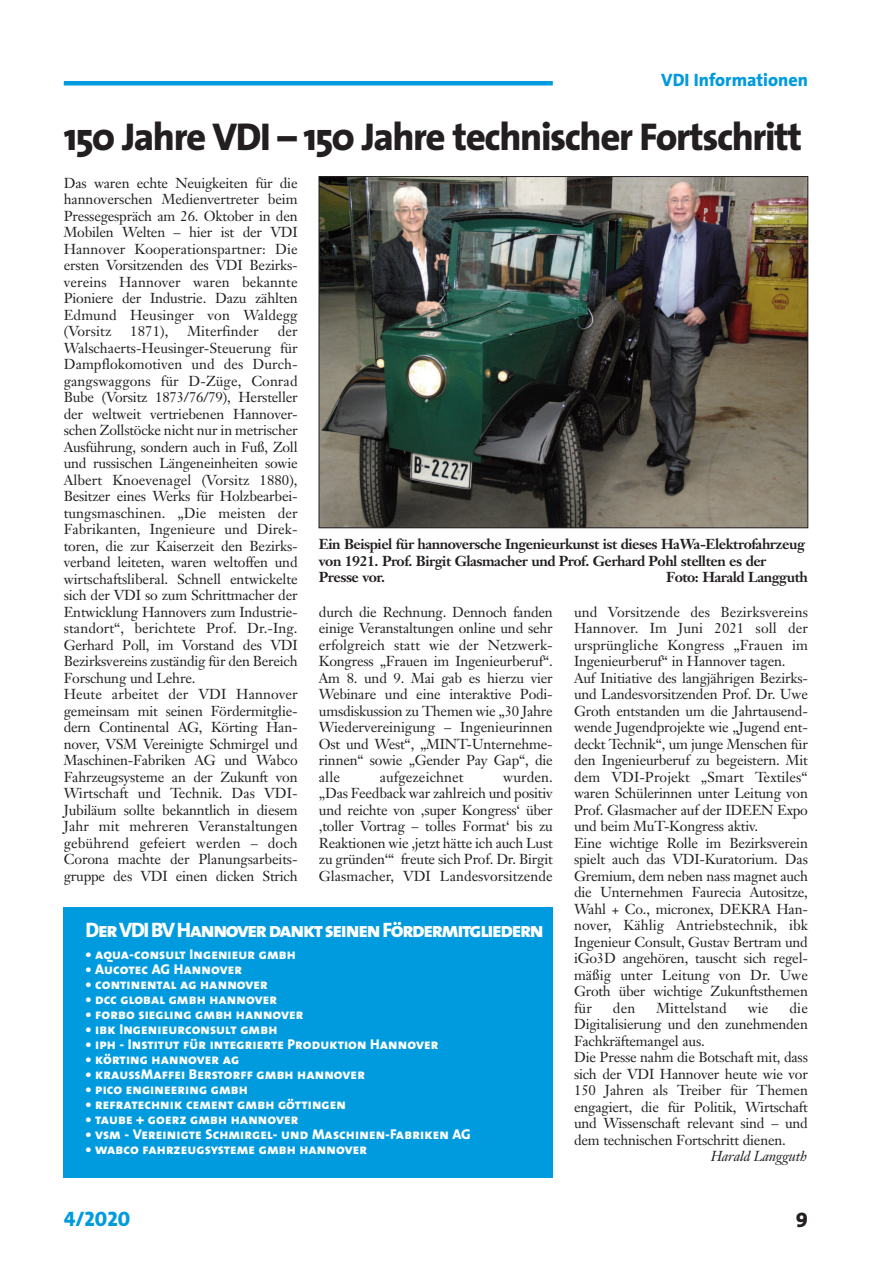
<style>
.page{position:relative;width:893px;height:1263px;background:#fff}
.page>*{position:absolute;margin:0;border:0;box-sizing:border-box;transform-origin:0 0}
.t1{font:800 39px "The Sans";letter-spacing:-.035em;color:#231f20}
.t2{font:21px "The Sans Extra Bold Caps";letter-spacing:-.065em;color:#fff}
.t3{font:21px "The Sans Extra Bold Caps";color:#009bde}
.t4{font:21px "The Sans Extra Bold Caps";color:#231f20}
.t5{font:800 18px "The Sans";color:#009bde}
.t6{font:14.25px/16.5px "Janson Text";letter-spacing:-.015em;color:#231f20;text-align:justify}
.t7{font:14.25px "The Sans Extra Bold Caps";letter-spacing:.005em;color:#fff}
.t8{font:700 14.25px/16.5px "Janson Text";letter-spacing:-.035em;color:#231f20}
.t9{font:14.25px "Janson Text";letter-spacing:.005em;color:#231f20}
.t10{font:italic 14.25px "Janson Text";letter-spacing:-.015em;color:#231f20}
</style>
<div class="page">
<div style="left:64px;top:81px;width:489px;height:5px;background:#009bde"></div>
<div style="left:64px;top:908px;width:489px;height:270px;background:#009bde"></div>
<img style="left:321px;top:178px;width:485px;height:348px">
<p class="t5" style="left:661px;top:72px;width:148px">VDI Informationen</p>
<h1 class="t1" style="left:64px;top:121px;width:740px">150 Jahre VDI – 150 Jahre technischer Fortschritt</h1>
<p class="t6" style="left:64px;top:176px;width:235px">Das waren echte Neuigkeiten für die hannoverschen Medienvertreter beim Pressegespräch am 26. Oktober in den Mobilen Welten – hier ist der VDI Hannover Kooperationspartner: Die ersten Vorsitzenden des VDI Bezirks&shy;vereins Hannover waren bekannte Pioniere der Industrie. Dazu zählten Edmund Heusinger von Waldegg (Vorsitz</p>
<p class="t6" style="left:64px;top:324px;width:235px;text-align:left;text-indent:214px">der Walschaerts-Heusinger-Steuerung für Dampflokomotiven und des Durch&shy;gangswaggons für D-Züge, Conrad Bube (Vorsitz 1873/76/79), Hersteller der weltweit vertriebenen Hannover&shy;schen Zollstöcke nicht nur in metrischer Ausführung, sondern auch in Fuß, Zoll und russischen Längeneinheiten sowie Albert Knoevenagel (Vorsitz 1880), Besitzer eines Werks für Holzbearbei&shy;tungsmaschinen. „Die meisten der Fabrikanten, Ingenieure und Direk&shy;toren, die zur Kaiserzeit den Bezirks&shy;verband leiteten, waren weltoffen und wirtschaftsliberal. Schnell entwickelte sich der VDI so zum Schrittmacher der Entwicklung Hannovers zum Industrie&shy;standort“, berichtete Prof. Dr.-Ing.<br>Gerhard Poll, im Vorstand des VDI Bezirksvereins zuständig für den Bereich Forschung und Lehre.<br>Heute arbeitet der VDI Hannover gemeinsam mit seinen Fördermitglie&shy;dern Continental AG, Körting Han&shy;nover, VSM Vereinigte Schmirgel und Maschinen-Fabriken AG und Wabco Fahrzeugsysteme an der Zukunft von Wirtschaft und Technik. Das VDI-Jubiläum sollte bekanntlich in diesem Jahr mit mehreren Veranstaltungen gebührend gefeiert werden – doch Corona machte der Planungsarbeits&shy;gruppe des VDI einen dicken Strich</p>
<p class="t6" style="left:130px;top:324px;width:40px">1871),</p>
<p class="t9" style="left:187px;top:325px;width:73px">Miterfinder</p>
<p class="t8" style="left:319px;top:538px;width:488px">Ein Beispiel für hannoversche Ingenieurkunst ist dieses HaWa-Elektrofahrzeug von 1921. Prof. Birgit Glasmacher und Prof. Gerhard Pohl stellten es der<br>Presse vor.</p>
<p class="t8" style="left:666px;top:571px;width:143px">Foto: Harald Langguth</p>
<p class="t6" style="left:574px;top:605px;width:235px;text-align:left">und Vorsitzende des Bezirksvereins Hannover. Im Juni 2021 soll der ursprüngliche Kongress „Frauen im Ingenieurberuf“ in Hannover tagen.<br>Auf Initiative des langjährigen Bezirks&shy;und Landesvorsitzenden Prof. Dr. Uwe Groth entstanden um die Jahrtausend&shy;wende Jugendprojekte wie „Jugend ent&shy;deckt Technik“, um junge Menschen für den Ingenieurberuf zu begeistern. Mit dem VDI-Projekt „Smart Textiles“ waren Schülerinnen unter Leitung von Prof. Glasmacher auf der IDEEN Expo und beim MuT-Kongress aktiv.<br>Eine wichtige Rolle im Bezirksverein spielt auch das VDI-Kuratorium. Das Gremium, dem neben nass magnet auch die Unternehmen Faurecia Autositze, Wahl + Co., micronex, DEKRA Han&shy;nover, Kählig Antriebstechnik, ibk Ingenieur Consult, Gustav Bertram und iGo3D angehören, tauscht sich regel&shy;mäßig unter Leitung von Dr. Uwe Groth über wichtige Zukunftsthemen für</p>
<p class="t6" style="left:319px;top:605px;width:235px">durch die Rechnung. Dennoch fanden einige Veranstaltungen online und sehr erfolgreich statt wie der Netzwerk-Kongress „Frauen im Ingenieurberuf“.<br>Am 8. und 9. Mai gab es hierzu vier Webinare und eine interaktive Podi&shy;umsdiskussion zu Themen wie „30 Jahre Wiedervereinigung – Ingenieurinnen Ost und West“, „MINT-Unternehme&shy;rinnen“ sowie „Gender Pay Gap“, die alle</p>
<p class="t6" style="left:319px;top:770px;width:235px;text-indent:184px">wurden. „Das Feedback war zahlreich und positiv und reichte von ‚super Kongress‘ über ‚toller Vortrag – tolles Format‘ bis zu Reaktionen wie ‚jetzt hätte ich auch Lust zu gründen‘“ freute sich Prof. Dr. Birgit Glasmacher, VDI Landesvorsitzende</p>
<p class="t9" style="left:380px;top:771px;width:85px">aufgezeichnet</p>
<h2 class="t2" style="left:86px;top:922px;width:460px">DerVDIBVHannoverdanktseinenFördermitgliedern</h2>
<p class="t7" style="left:86px;top:949px;width:212px">• aqua-consult Ingenieur gmbh</p>
<p class="t7" style="left:86px;top:964px;width:158px">• Aucotec AG Hannover</p>
<p class="t7" style="left:86px;top:979px;width:184px">• continental ag hannover</p>
<p class="t7" style="left:86px;top:994px;width:193px">• dcc global gmbh hannover</p>
<p class="t7" style="left:86px;top:1009px;width:220px">• forbo siegling gmbh hannover</p>
<p class="t7" style="left:86px;top:1024px;width:193px">• ibk Ingenieurconsult gmbh</p>
<p class="t7" style="left:86px;top:1039px;width:354px">• iph - Institut für integrierte Produktion Hannover</p>
<p class="t7" style="left:86px;top:1054px;width:155px">• körting hannover ag</p>
<p class="t7" style="left:86px;top:1069px;width:281px">• kraussMaffei Berstorff gmbh hannover</p>
<p class="t7" style="left:86px;top:1084px;width:164px">• pico engineering gmbh</p>
<p class="t7" style="left:86px;top:1099px;width:262px">• refratechnik cement gmbh göttingen</p>
<p class="t7" style="left:86px;top:1114px;width:214px">• taube + goerz gmbh hannover</p>
<p class="t7" style="left:86px;top:1129px;width:387px">• vsm - Vereinigte Schmirgel- und Maschinen-Fabriken AG</p>
<p class="t7" style="left:86px;top:1144px;width:283px">• wabco fahrzeugsysteme gmbh hannover</p>
<p class="t6" style="left:574px;top:1001px;width:235px;text-align:left;text-indent:216px">die<br>Digitalisierung und den zunehmenden<br>Fachkräftemangel aus.<br>Die Presse nahm die Botschaft mit, dass sich der VDI Hannover heute wie vor<br>150 Jahren als Treiber für Themen engagiert, die für Politik, Wirtschaft und Wissenschaft relevant sind – und dem technischen Fortschritt dienen.</p>
<p class="t10" style="left:711px;top:1151px;width:98px">Harald Langguth</p>
<p class="t6" style="left:613px;top:1001px;width:24px">den</p>
<p class="t9" style="left:656px;top:1002px;width:72px">Mittelstand</p>
<p class="t6" style="left:748px;top:1001px;width:22px">wie</p>
<h2 class="t3" style="left:64px;top:1211px;width:68px">4/2020</h2>
<h2 class="t4" style="left:796px;top:1212px;width:14px">9</h2>
</div>
